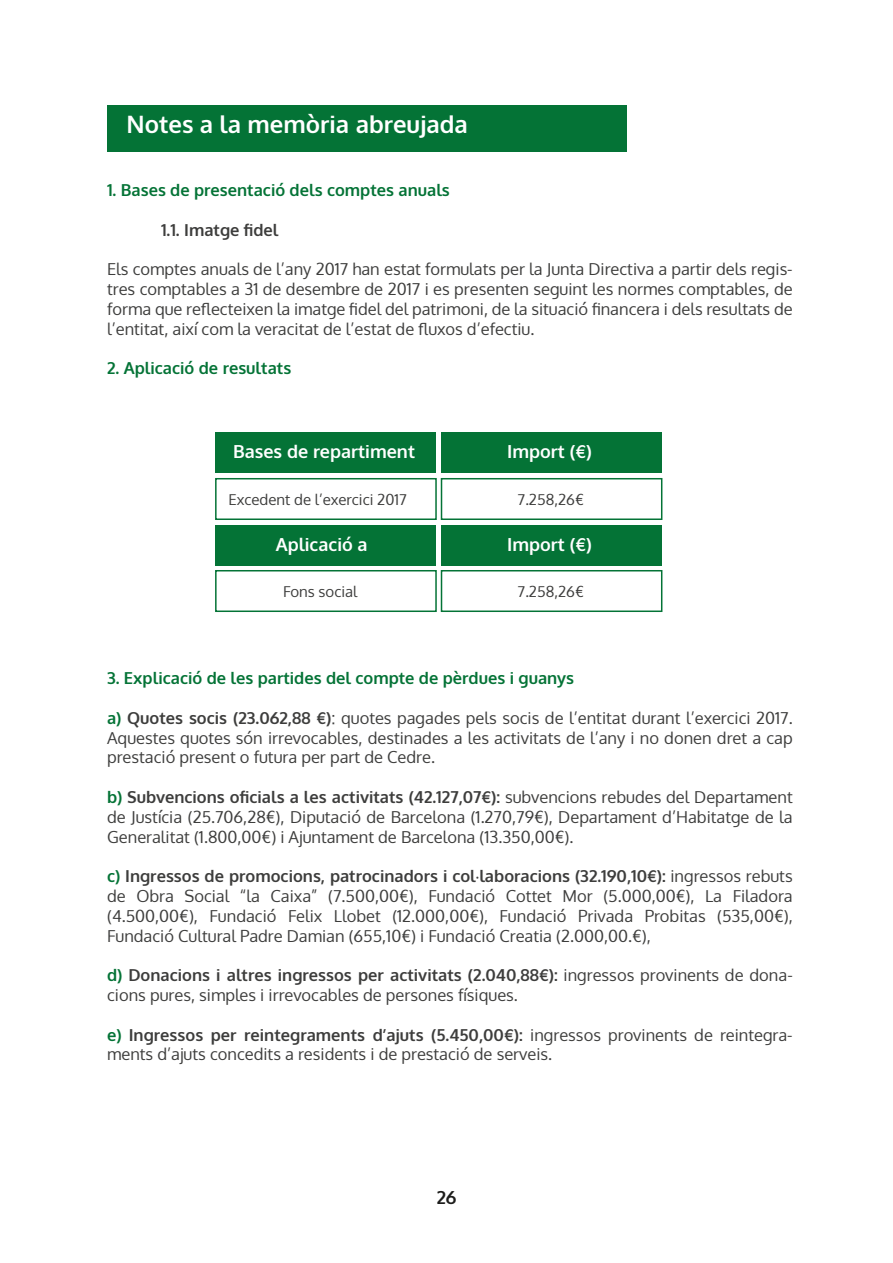
<style>
.page{position:relative;width:893px;height:1263px;background:#fff}
.page>*{position:absolute;margin:0;border:0;box-sizing:border-box;transform-origin:0 0}
.t1{font:700 24px "Oxygen";color:#fff}
.t2{font:700 18px "Oxygen";color:#fff}
.t3{font:700 18px "Oxygen";color:#1d1d1b}
.t4{font:16.5px/19.8px "Oxygen";color:#3d3d3c;text-align:justify}
.t5{font:700 16.5px "Oxygen";color:#047336}
.t6{font:700 16.5px "Oxygen";color:#3d3d3c}
.t7{font:15px "Oxygen";color:#3d3d3c}
.s1{font-weight:700;color:#047336}
.s2{font-weight:700}
.s3{font-family:"Myriad Pro"}
</style>
<div class="page">
<div style="left:107px;top:105px;width:519px;height:46px;background:#047336"></div>
<div style="left:216px;top:433px;width:220px;height:40px;background:#047336"></div>
<div style="left:441px;top:433px;width:221px;height:40px;background:#047336"></div>
<div style="left:215px;top:478px;width:222px;height:42px;border:2px solid #047336"></div>
<div style="left:441px;top:478px;width:221px;height:42px;border:2px solid #047336"></div>
<div style="left:216px;top:525px;width:220px;height:40px;background:#047336"></div>
<div style="left:441px;top:525px;width:221px;height:40px;background:#047336"></div>
<div style="left:215px;top:570px;width:222px;height:42px;border:2px solid #047336"></div>
<div style="left:441px;top:570px;width:221px;height:42px;border:2px solid #047336"></div>
<h1 class="t1" style="left:127px;top:109px;width:343px">Notes a la memòria abreujada</h1>
<p class="t5" style="left:107px;top:180px;width:344px">1. Bases de presentació dels comptes anuals</p>
<p class="t6" style="left:161px;top:219px;width:119px">1.1. Imatge fidel</p>
<p class="t4" style="left:107px;top:260px;width:687px">Els comptes anuals de l’any 2017 han estat formulats per la Junta Directiva a partir dels regis&shy;tres comptables a 31 de desembre de 2017 i es presenten seguint les normes comptables, de forma que reflecteixen la imatge fidel del patrimoni, de la situació financera i dels resultats de l’entitat, així com la veracitat de l’estat de fluxos d’efectiu.</p>
<p class="t5" style="left:107px;top:358px;width:186px">2. Aplicació de resultats</p>
<p class="t2" style="left:233px;top:440px;width:183px">Bases de repartiment</p>
<p class="t2" style="left:507px;top:440px;width:86px">Import (€)</p>
<p class="t7" style="left:228px;top:489px;width:180px">Excedent de l’exercici 2017</p>
<p class="t7" style="left:518px;top:490px;width:68px">7.258,26€</p>
<p class="t2" style="left:276px;top:533px;width:93px">Aplicació a</p>
<p class="t2" style="left:507px;top:533px;width:86px">Import (€)</p>
<p class="t7" style="left:283px;top:581px;width:76px">Fons social</p>
<p class="t7" style="left:518px;top:582px;width:68px">7.258,26€</p>
<p class="t5" style="left:107px;top:668px;width:469px">3. Explicació de les partides del compte de pèrdues i guanys</p>
<p class="t4" style="left:107px;top:708px;width:687px"><span class="s1">a)</span> <span class="s2">Quotes socis (23.062,88 €)</span>: quotes pagades pels socis de l’entitat durant l’exercici 2017.<br>Aquestes quotes són irrevocables, destinades a les activitats de l’any i no donen dret a cap prestació present o futura per part de Cedre.</p>
<p class="t4" style="left:107px;top:787px;width:687px"><span class="s1">b)</span> <span class="s2">Subvencions oficials a les activitats (42.127,07€):</span> subvencions rebudes del Departament de Justícia (25.706,28€), Diputació de Barcelona (1.270,79€), Departament d’Habitatge de la Generalitat (1.800,00€) i Ajuntament de Barcelona (13.350,00€).</p>
<p class="t4" style="left:107px;top:866px;width:687px"><span class="s1">c)</span> <span class="s2">Ingressos de promocions, patrocinadors i col</span><span class="s3">∙</span><span class="s2">laboracions (32.190,10€):</span> ingressos rebuts de Obra Social “la Caixa” (7.500,00€), Fundació Cottet Mor (5.000,00€), La Filadora (4.500,00€), Fundació Felix Llobet (12.000,00€), Fundació Privada Probitas (535,00€), Fundació Cultural Padre Damian (655,10€) i Fundació Creatia (2.000,00.€),</p>
<p class="t4" style="left:107px;top:965px;width:687px"><span class="s1">d)</span> <span class="s2">Donacions i altres ingressos per activitats (2.040,88€):</span> ingressos provinents de dona&shy;cions pures, simples i irrevocables de persones físiques.</p>
<p class="t4" style="left:107px;top:1025px;width:687px"><span class="s1">e)</span> <span class="s2">Ingressos per reintegraments d’ajuts (5.450,00€):</span> ingressos provinents de reintegra&shy;ments d’ajuts concedits a residents i de prestació de serveis.</p>
<p class="t3" style="left:437px;top:1186px;width:21px">26</p>
</div>
